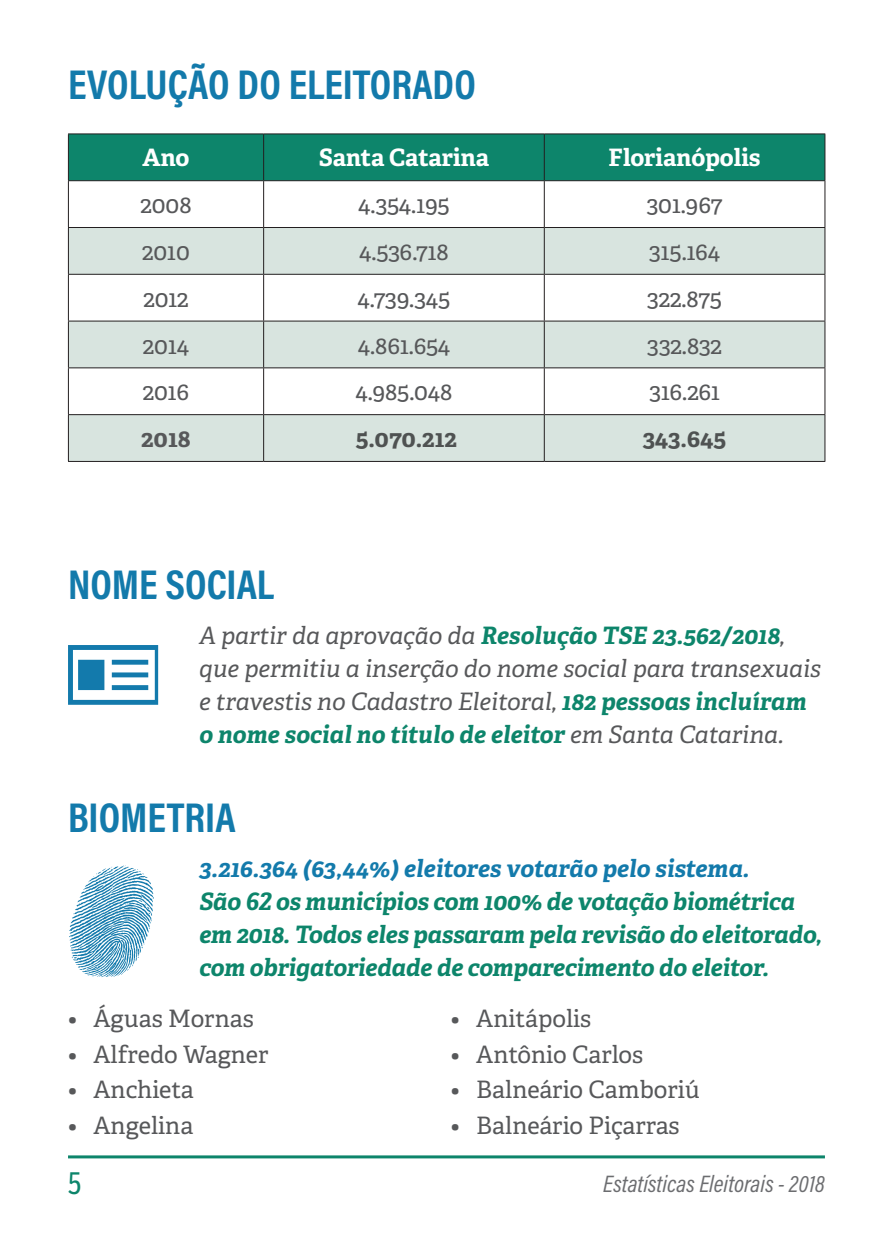
<style>
.page{position:relative;width:893px;height:1259px;background:#fff}
.page>*{position:absolute;margin:0;border:0;box-sizing:border-box;transform-origin:0 0}
.t1{font:700 42px "Acumin Pro Cond";color:#137aab}
.t2{font:30px "Adelle Condensed";color:#0d856b}
.t3{font:24px "Adelle PE";color:#57585a}
.t4{font:italic 24px/33px "Adelle PE";color:#57585a}
.t5{font:italic 700 24px/33px "Adelle PE";letter-spacing:-.01em;color:#0d856b}
.t6{font:italic 700 24px "Adelle PE";color:#137aab}
.t7{font:700 24px "Adelle PE";letter-spacing:-.005em;color:#fff}
.t8{font:italic 24px "Acumin Pro Cond";color:#6c6d70}
.t9{font:700 24px "Adelle PE";letter-spacing:-.005em;color:#4f5252}
.t10{font:700 24px "Adelle PE";color:#57585a}
.s1{font-weight:700;color:#0d856b}
</style>
<div class="page">
<hr style="left:68px;top:1155px;width:757px;height:3px;background:#0d856b">
<div style="left:69px;top:134px;width:755px;height:46px;background:#0d856b"></div>
<svg style="left:69px;top:228px;width:755px;height:233px;fill:#d8e4df"></svg>
<hr style="left:68px;top:133px;width:196px;height:1px;background:#231f20">
<hr style="left:68px;top:134px;width:1px;height:46px;background:#231f20">
<hr style="left:264px;top:133px;width:280px;height:1px;background:#231f20">
<hr style="left:263px;top:134px;width:1px;height:46px;background:#231f20">
<hr style="left:544px;top:133px;width:281px;height:1px;background:#231f20">
<hr style="left:544px;top:134px;width:1px;height:46px;background:#231f20">
<hr style="left:824px;top:134px;width:1px;height:46px;background:#231f20">
<hr style="left:68px;top:180px;width:196px;height:1px;background:#231f20">
<hr style="left:68px;top:181px;width:1px;height:46px;background:#231f20">
<hr style="left:264px;top:180px;width:280px;height:1px;background:#231f20">
<hr style="left:263px;top:181px;width:1px;height:46px;background:#231f20">
<hr style="left:544px;top:180px;width:281px;height:1px;background:#231f20">
<hr style="left:544px;top:181px;width:1px;height:46px;background:#231f20">
<hr style="left:824px;top:181px;width:1px;height:46px;background:#231f20">
<hr style="left:68px;top:275px;width:1px;height:46px;background:#231f20">
<hr style="left:263px;top:275px;width:1px;height:46px;background:#231f20">
<hr style="left:544px;top:275px;width:1px;height:46px;background:#231f20">
<hr style="left:824px;top:275px;width:1px;height:46px;background:#231f20">
<hr style="left:68px;top:368px;width:1px;height:46px;background:#231f20">
<hr style="left:263px;top:368px;width:1px;height:46px;background:#231f20">
<hr style="left:544px;top:368px;width:1px;height:46px;background:#231f20">
<hr style="left:824px;top:368px;width:1px;height:46px;background:#231f20">
<hr style="left:68px;top:415px;width:1px;height:46px;background:#231f20">
<hr style="left:263px;top:415px;width:1px;height:46px;background:#231f20">
<hr style="left:544px;top:415px;width:1px;height:46px;background:#231f20">
<hr style="left:824px;top:415px;width:1px;height:46px;background:#231f20">
<hr style="left:264px;top:227px;width:280px;height:1px;background:#231f20">
<hr style="left:544px;top:227px;width:281px;height:1px;background:#231f20">
<hr style="left:544px;top:228px;width:1px;height:46px;background:#231f20">
<hr style="left:824px;top:228px;width:1px;height:46px;background:#231f20">
<hr style="left:264px;top:274px;width:280px;height:1px;background:#231f20">
<hr style="left:544px;top:274px;width:281px;height:1px;background:#231f20">
<hr style="left:68px;top:227px;width:196px;height:1px;background:#231f20">
<hr style="left:68px;top:228px;width:1px;height:46px;background:#231f20">
<hr style="left:263px;top:228px;width:1px;height:46px;background:#231f20">
<hr style="left:68px;top:274px;width:196px;height:1px;background:#231f20">
<hr style="left:68px;top:320px;width:196px;height:1px;background:#231f20">
<hr style="left:68px;top:321px;width:1px;height:46px;background:#231f20">
<hr style="left:68px;top:367px;width:196px;height:1px;background:#231f20">
<hr style="left:264px;top:320px;width:280px;height:1px;background:#231f20">
<hr style="left:263px;top:321px;width:1px;height:46px;background:#231f20">
<hr style="left:544px;top:320px;width:281px;height:1px;background:#231f20">
<hr style="left:544px;top:321px;width:1px;height:46px;background:#231f20">
<hr style="left:824px;top:321px;width:1px;height:46px;background:#231f20">
<hr style="left:264px;top:367px;width:280px;height:1px;background:#231f20">
<hr style="left:544px;top:367px;width:281px;height:1px;background:#231f20">
<hr style="left:68px;top:414px;width:196px;height:1px;background:#231f20">
<hr style="left:68px;top:461px;width:196px;height:1px;background:#231f20">
<hr style="left:264px;top:414px;width:280px;height:1px;background:#231f20">
<hr style="left:544px;top:414px;width:281px;height:1px;background:#231f20">
<hr style="left:264px;top:461px;width:280px;height:1px;background:#231f20">
<hr style="left:544px;top:461px;width:281px;height:1px;background:#231f20">
<svg style="left:69px;top:865px;width:85px;height:112px"></svg>
<svg style="left:68px;top:645px;width:90px;height:60px"></svg>
<h1 class="t1" style="left:68px;top:57px;width:409px">EVOLUÇÃO DO ELEITORADO</h1>
<p class="t7" style="left:143px;top:140px;width:49px">Ano</p>
<p class="t7" style="left:319px;top:140px;width:172px">Santa Catarina</p>
<p class="t7" style="left:609px;top:140px;width:154px">Florianópolis</p>
<p class="t3" style="left:140px;top:187px;width:53px">2008</p>
<p class="t3" style="left:358px;top:187px;width:93px">4.354.195</p>
<p class="t3" style="left:647px;top:187px;width:77px">301.967</p>
<p class="t3" style="left:142px;top:234px;width:49px">2010</p>
<p class="t3" style="left:359px;top:234px;width:91px">4.536.718</p>
<p class="t3" style="left:649px;top:234px;width:72px">315.164</p>
<p class="t3" style="left:143px;top:281px;width:47px">2012</p>
<p class="t3" style="left:357px;top:281px;width:94px">4.739.345</p>
<p class="t3" style="left:647px;top:281px;width:76px">322.875</p>
<p class="t3" style="left:143px;top:327px;width:48px">2014</p>
<p class="t3" style="left:358px;top:327px;width:94px">4.861.654</p>
<p class="t3" style="left:647px;top:327px;width:76px">332.832</p>
<p class="t3" style="left:143px;top:374px;width:48px">2016</p>
<p class="t3" style="left:356px;top:374px;width:98px">4.985.048</p>
<p class="t3" style="left:649px;top:374px;width:72px">316.261</p>
<p class="t10" style="left:141px;top:421px;width:51px">2018</p>
<p class="t9" style="left:356px;top:421px;width:103px">5.070.212</p>
<p class="t9" style="left:643px;top:421px;width:85px">343.645</p>
<h1 class="t1" style="left:68px;top:556px;width:208px">NOME SOCIAL</h1>
<p class="t4" style="left:199px;top:618px;width:624px">A partir da aprovação da <span class="s1">Resolução TSE 23.562/2018</span>, que permitiu a inserção do nome social para transexuais e travestis no Cadastro Eleitoral, <span class="s1">182 pessoas incluíram o nome social no título de eleitor</span> em Santa Catarina.</p>
<h1 class="t1" style="left:68px;top:789px;width:169px">BIOMETRIA</h1>
<p class="t6" style="left:199px;top:851px;width:552px">3.216.364 (63,44%) eleitores votarão pelo sistema.</p>
<p class="t5" style="left:199px;top:884px;width:624px">São 62 os municípios com 100% de votação biométrica em 2018. Todos eles passaram pela revisão do eleitorado, com obrigatoriedade de comparecimento do eleitor.</p>
<p class="t3" style="left:68px;top:1001px;width:187px">• Águas Mornas</p>
<p class="t3" style="left:68px;top:1036px;width:202px">• Alfredo Wagner</p>
<p class="t3" style="left:68px;top:1072px;width:127px">• Anchieta</p>
<p class="t3" style="left:68px;top:1107px;width:127px">• Angelina</p>
<p class="t3" style="left:451px;top:1001px;width:142px">• Anitápolis</p>
<p class="t3" style="left:451px;top:1036px;width:194px">• Antônio Carlos</p>
<p class="t3" style="left:451px;top:1072px;width:251px">• Balneário Camboriú</p>
<p class="t3" style="left:451px;top:1107px;width:230px">• Balneário Piçarras</p>
<p class="t2" style="left:68px;top:1161px;width:15px">5</p>
<p class="t8" style="left:603px;top:1168px;width:223px">Estatísticas Eleitorais - 2018</p>
</div>
